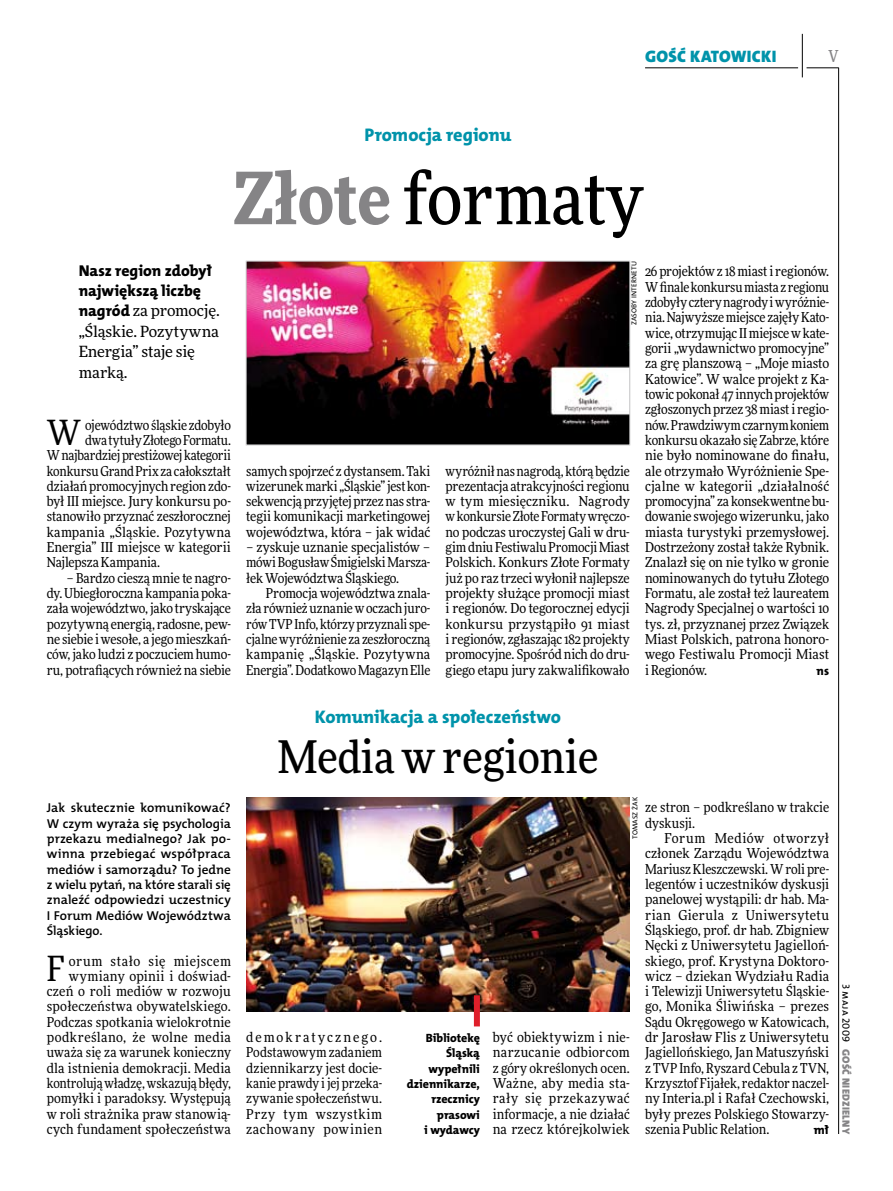
<style>
.page{position:relative;width:893px;height:1191px;background:#fff}
.page>*{position:absolute;margin:0;border:0;box-sizing:border-box;transform-origin:0 0}
.t1{font:500 72px "Freeday Narrow";color:#000}
.t2{font:500 45px "Freeday Narrow";color:#000}
.t3{font:34.8px "Freeday Narrow News";color:#000}
.t4{font:18.3px "The Mix HP8 Ex Bld";letter-spacing:-.005em;color:#0093aa}
.t5{font:16.65px "The Mix HP9 Blk";letter-spacing:.02em;color:#0093aa}
.t6{font:500 16.5px "Freeday Narrow";color:#858486;scale:.9 1}
.t7{font:15.75px/20.4px "The Mix HP8 Ex Bld";letter-spacing:-.005em;color:#000}
.t8{font:15.45px/20.4px "Freeday News";letter-spacing:-.01em;color:#000}
.t9{font:13.65px/15.3px "Freeday Narrow News";color:#000;text-align:justify}
.t10{font:13.65px "Freeday Narrow News";letter-spacing:-.02em;color:#000}
.t11{font:13.65px "Freeday Narrow News";letter-spacing:.02em;color:#000}
.t12{font:12.9px/15.3px "The Mix HP6 Se Bld";color:#000;text-align:justify}
.t13{font:12.3px "The Mix HP8 Ex Bld";color:#000}
.t14{font:12px/15.3px "The Mix HP8 Ex Bld";letter-spacing:-.005em;color:#000;text-align:right}
.t15{font:10.5px "The Mix HP9 Blk";letter-spacing:.025em;color:#858486}
.t16{font:10.5px "The Mix HP5 Plain";letter-spacing:.025em;color:#000}
.t17{font:7.2px "The Mix HP5 Plain";letter-spacing:.005em;color:#000}
.s1{font-weight:900;color:#858486}
.s2{font-family:"The Mix HP8 Ex Bld";font-size:15.75px}
</style>
<div class="page">
<hr style="left:838px;top:68px;width:1px;height:1066px;background:#000">
<hr style="left:802px;top:34px;width:1px;height:43px;background:#000">
<hr style="left:806px;top:68px;width:33px;height:1px;background:#000">
<hr style="left:645px;top:68px;width:153px;height:1px;background:#000">
<img style="left:248px;top:263px;width:380px;height:180px">
<div style="left:246px;top:261px;width:384px;height:184px;border:1px solid #c2c2c3"></div>
<img style="left:246px;top:797px;width:384px;height:214px">
<div style="left:474px;top:995px;width:6px;height:31px;background:#df1f2a"></div>
<p class="t5" style="left:645px;top:46px;width:133px">GOŚĆ KATOWICKI</p>
<p class="t6" style="left:828px;top:46px;width:13px">V</p>
<h3 class="t4" style="left:365px;top:123px;width:148px">Promocja regionu</h3>
<h1 class="t1" style="left:233px;top:154px;width:411px"><span class="s1">Złote</span> formaty</h1>
<p class="t7" style="left:79px;top:260px;width:135px">Nasz region zdobył największą liczbę</p>
<p class="t8" style="left:79px;top:300px;width:143px"><span class="s2">nagród</span> za promocję. „Śląskie. Pozytywna<br>Energia” staje się marką.</p>
<h3 class="t3" style="left:47px;top:411px;width:36px">W</h3>
<p class="t9" style="left:85px;top:417px;width:147px">ojewództwo śląskie zdobyło</p>
<p class="t9" style="left:85px;top:432px;width:147px">dwa tytuły Złotego Formatu.</p>
<p class="t10" style="left:47px;top:447px;width:186px">Wnajbardziej prestiżowej kategorii</p>
<p class="t9" style="left:47px;top:463px;width:186px">konkursu Grand Prix za całokształt</p>
<p class="t9" style="left:47px;top:478px;width:186px">działań promocyjnych region zdo-</p>
<p class="t9" style="left:47px;top:493px;width:186px">był III miejsce. Jury konkursu po-</p>
<p class="t9" style="left:47px;top:509px;width:186px">stanowiło przyznać zeszłorocznej</p>
<p class="t11" style="left:47px;top:523px;width:186px">kampania „Śląskie. Pozytywna</p>
<p class="t9" style="left:47px;top:539px;width:186px">Energia” III miejsce w kategorii</p>
<p class="t9" style="left:47px;top:555px;width:115px">Najlepsza Kampania.</p>
<p class="t9" style="left:47px;top:570px;width:186px;text-indent:20px">– Bardzo cieszą mnie te nagro&shy;dy. Ubiegłoroczna kampania poka&shy;zała województwo, jako tryskające pozytywną energią, radosne, pew&shy;ne siebie iwesołe, a jego mieszkań&shy;ców, jako ludzi z poczuciem humo&shy;ru, potrafiących również na siebie</p>
<p class="t12" style="left:47px;top:800px;width:186px">Jak skutecznie komunikować?<br>W czym wyraża się psychologia przekazu medialnego? Jak po&shy;winna przebiegać współpraca mediów i samorządu? To jedne z wielu pytań, na które starali się znaleźć odpowiedzi uczestnicy I Forum Mediów Województwa Śląskiego.</p>
<h3 class="t3" style="left:47px;top:947px;width:19px">F</h3>
<p class="t9" style="left:47px;top:953px;width:186px;text-align:right">orum stało się miejscem wymiany opinii i doświad&shy;czeń o roli mediów w rozwoju społeczeństwa obywatelskiego.<br>Podczas spotkania wielokrotnie podkreślano, że wolne media uważa się za warunek konieczny dla istnienia demokracji. Media kontrolują władzę, wskazują błędy, pomyłki i paradoksy. Występują w roli strażnika praw stanowią&shy;cych fundament społeczeństwa</p>
<p class="t9" style="left:246px;top:463px;width:186px">samych spojrzeć z dystansem. Taki wizerunek marki „Śląskie” jest kon&shy;sekwencją przyjętej przez nas stra&shy;tegii komunikacji marketingowej województwa, która – jak widać</p>
<p class="t9" style="left:246px;top:539px;width:186px">– zyskuje uznanie specjalistów – mówi Bogusław Śmigielski Marsza&shy;łek Województwa Śląskiego.</p>
<p class="t9" style="left:246px;top:585px;width:186px;text-indent:20px">Promocja województwa znala&shy;zła również uznanie woczach juro&shy;rów TVP Info, którzy przyznali spe&shy;cjalne wyróżnienie za zeszłoroczną kampanię „Śląskie. Pozytywna Energia”. Dodatkowo Magazyn Elle</p>
<p class="t17" style="left:629px;top:325px;width:65px;rotate:-90deg">Zasoby Intern etu</p>
<p class="t9" style="left:446px;top:463px;width:186px">wyróżnił nas nagrodą, którą będzie prezentacja atrakcyjności regionu w tym miesięczniku. Nagrody wkonkursie Złote Formaty wręczo&shy;no podczas uroczystej Gali w dru&shy;gim dniu Festiwalu Promocji Miast Polskich. Konkurs Złote Formaty już po raz trzeci wyłonił najlepsze projekty służące promocji miast i regionów. Do tegorocznej edycji konkursu przystąpiło 91 miast i regionów, zgłaszając 182 projekty promocyjne. Spośród nich do dru&shy;giego etapu jury zakwalifikowało</p>
<p class="t9" style="left:645px;top:264px;width:186px">26 projektów z 18 miast i regionów.<br>Wfinale konkursu miasta z regionu zdobyły cztery nagrody iwyróżnie&shy;nia. Najwyższe miejsce zajęły Kato&shy;wice, otrzymując II miejsce wkate&shy;gorii „wydawnictwo promocyjne” za grę planszową – „Moje miasto Katowice”. W walce projekt z Ka&shy;towic pokonał 47 innych projektów zgłoszonych przez 38 miast i regio&shy;nów. Prawdziwym czarnym koniem konkursu okazało się Zabrze, które nie było nominowane do finału, ale otrzymało Wyróżnienie Spe&shy;cjalne w kategorii „działalność promocyjna” za konsekwentne bu&shy;dowanie swojego wizerunku, jako miasta turystyki przemysłowej.<br>Dostrzeżony został także Rybnik.<br>Znalazł się on nie tylko w gronie nominowanych do tytułu Złotego Formatu, ale został też laureatem Nagrody Specjalnej o wartości 10 tys. zł, przyznanej przez Związek Miast Polskich, patrona honoro&shy;wego Festiwalu Promocji Miast i Regionów.</p>
<p class="t13" style="left:817px;top:662px;width:14px">ns</p>
<h3 class="t4" style="left:315px;top:705px;width:248px">Komunikacja a społeczeństwo</h3>
<h2 class="t2" style="left:278px;top:729px;width:322px">Media w regionie</h2>
<p class="t17" style="left:631px;top:838px;width:43px;rotate:-90deg">Tomasz Żak</p>
<p class="t9" style="left:645px;top:799px;width:186px">ze stron – podkreślano w trakcie dyskusji.</p>
<p class="t9" style="left:645px;top:830px;width:186px;text-indent:20px">Forum Mediów otworzył członek Zarządu Województwa Mariusz Kleszczewski. Wroli pre&shy;legentów i uczestników dyskusji panelowej wystąpili: dr hab. Ma&shy;rian Gierula z Uniwersytetu Śląskiego, prof. dr hab. Zbigniew Nęcki z Uniwersytetu Jagielloń&shy;skiego, prof. Krystyna Doktoro&shy;wicz – dziekan Wydziału Radia i Telewizji Uniwersytetu Śląskie&shy;go, Monika Śliwińska – prezes Sądu Okręgowego w Katowicach, dr Jarosław Flis z Uniwersytetu Jagiellońskiego, Jan Matuszyński z TVP Info, Ryszard Cebula z TVN, Krzysztof Fijałek, redaktor naczel&shy;ny Interia.pl i Rafał Czechowski, były prezes Polskiego Stowarzy&shy;szenia Public Relation.</p>
<p class="t9" style="left:246px;top:1029px;width:137px">demokratycznego.<br>Podstawowym zadaniem dziennikarzy jest docie&shy;kanie prawdy i jej przeka&shy;zywanie społeczeństwu.<br>Przy tym wszystkim zachowany powinien</p>
<p class="t9" style="left:493px;top:1029px;width:139px">być obiektywizm i nie&shy;narzucanie odbiorcom z góry określonych ocen.<br>Ważne, aby media sta&shy;rały się przekazywać informacje, a nie działać na rzecz którejkolwiek</p>
<p class="t14" style="left:407px;top:1030px;width:75px">Bibliotekę<br>Śląską wypełnili dziennikarze, rzecznicy prasowi<br>i wydawcy</p>
<p class="t13" style="left:814px;top:1122px;width:17px">mł</p>
<p class="t16" style="left:853px;top:983px;width:60px;rotate:90deg">3 maja 2009</p>
<p class="t15" style="left:853px;top:1049px;width:86px;rotate:90deg">GOŚĆ NIEDZIELNY</p>
</div>
